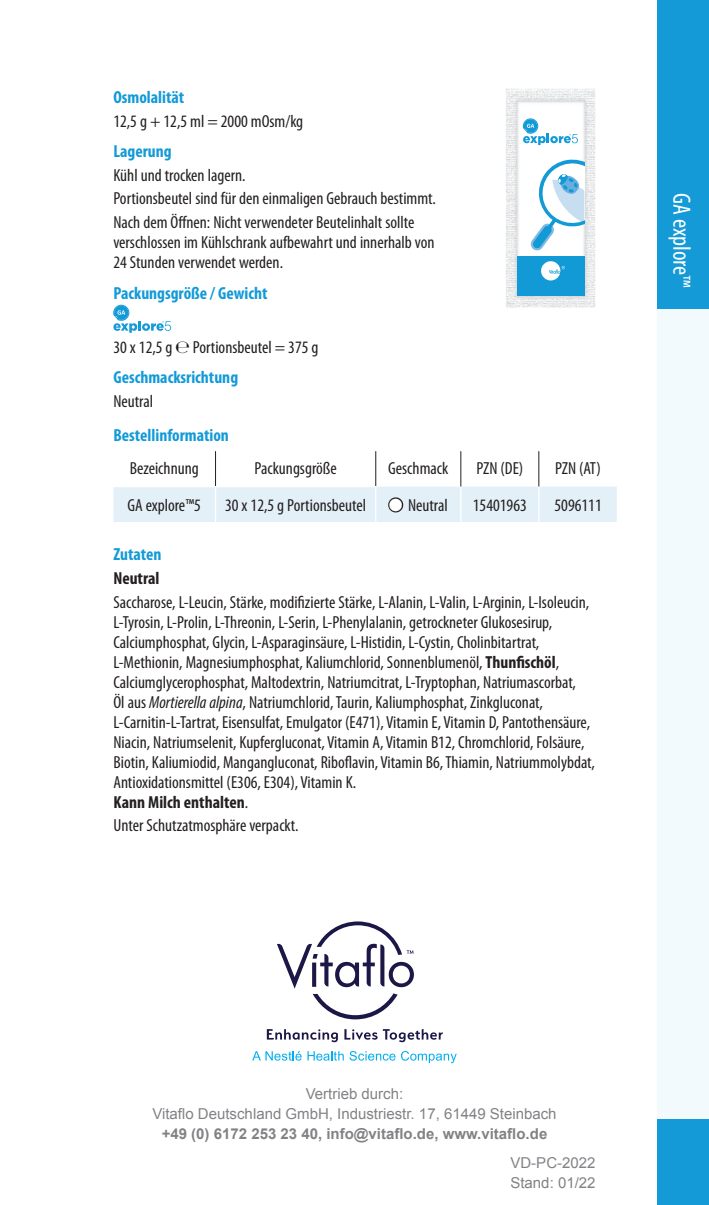
<style>
.page{position:relative;width:709px;height:1205px;background:#fff}
.page>*{position:absolute;margin:0;border:0;box-sizing:border-box;transform-origin:0 0}
.t1{font:condensed 25px "Myriad Pro";color:#fff}
.t2{font:condensed 17.5px/20px "Myriad Pro";color:#231f20}
.t3{font:700 condensed 17.5px "Myriad Pro";color:#139ad7}
.t4{font:700 condensed 17.5px "Myriad Pro";color:#231f20}
.t5{font:15px/20px "Arial";color:#808285}
.t6{font:700 15px "Arial";color:#808285}
.s1{font-weight:300;font-stretch:normal}
.s2{font-weight:700;color:#139ad7}
.s3{font-weight:700}
.s4{font-style:italic}
</style>
<div class="page">
<svg style="left:113px;top:305px;width:58px;height:28px"></svg>
<div style="left:113px;top:487px;width:504px;height:35px;background:#e4f0f8"></div>
<hr style="left:215px;top:451px;width:1px;height:35px;background:#231f20">
<hr style="left:375px;top:451px;width:1px;height:35px;background:#231f20">
<hr style="left:460px;top:451px;width:1px;height:36px;background:#231f20">
<hr style="left:538px;top:451px;width:1px;height:36px;background:#231f20">
<hr style="left:215px;top:487px;width:1px;height:35px;background:#fff">
<hr style="left:375px;top:487px;width:1px;height:35px;background:#fff">
<hr style="left:460px;top:487px;width:1px;height:35px;background:#fff">
<hr style="left:538px;top:487px;width:1px;height:35px;background:#fff">
<img style="left:506px;top:88px;width:90px;height:220px">
<div style="left:517px;top:256px;width:67px;height:40px;background:#129ad7"></div>
<svg style="left:530px;top:158px;width:54px;height:93px"></svg>
<svg style="left:523px;top:119px;width:55px;height:26px"></svg>
<svg style="left:541px;top:261px;width:24px;height:19px"></svg>
<div style="left:657px;top:289px;width:52px;height:916px;background:#f3fafd"></div>
<div style="left:657px;top:0;width:52px;height:309px;background:#139ad7"></div>
<div style="left:657px;top:1120px;width:52px;height:85px;background:#139ad7"></div>
<svg style="left:267px;top:1029px;width:71px;height:13px"></svg>
<svg style="left:344px;top:1029px;width:99px;height:13px"></svg>
<svg style="left:252px;top:1051px;width:49px;height:9px"></svg>
<svg style="left:307px;top:1051px;width:88px;height:9px"></svg>
<svg style="left:401px;top:1051px;width:56px;height:12px"></svg>
<svg style="left:277px;top:921px;width:137px;height:98px"></svg>
<p class="t3" style="left:113px;top:86px;width:72px">Osmolalität</p>
<p class="t2" style="left:113px;top:111px;width:191px">12,5 g + 12,5 ml = 2000 mOsm/kg</p>
<p class="t3" style="left:113px;top:141px;width:60px">Lagerung</p>
<p class="t2" style="left:113px;top:163px;width:324px;line-height:23.5px">Kühl und trocken lagern.<br>Portionsbeutel sind für den einmaligen Gebrauch bestimmt.<br>Nach dem Öffnen: Nicht verwendeter Beutelinhalt sollte</p>
<p class="t2" style="left:113px;top:232px;width:322px">verschlossen im Kühlschrank aufbewahrt und innerhalb von<br>24 Stunden verwendet werden.</p>
<p class="t3" style="left:113px;top:282px;width:156px">Packungsgröße / Gewicht</p>
<p class="t2" style="left:113px;top:331px;width:207px;line-height:30.5px">30 x 12,5 g <span class="s1">℮</span> Portionsbeutel = 375 g<br><span class="s2">Geschmacksrichtung</span></p>
<p class="t2" style="left:113px;top:391px;width:41px">Neutral</p>
<p class="t3" style="left:113px;top:424px;width:117px">Bestellinformation</p>
<p class="t2" style="left:130px;top:458px;width:70px">Bezeichnung</p>
<p class="t2" style="left:254px;top:458px;width:84px">Packungsgröße</p>
<p class="t2" style="left:388px;top:458px;width:62px">Geschmack</p>
<p class="t2" style="left:476px;top:458px;width:48px">PZN (DE)</p>
<p class="t2" style="left:555px;top:458px;width:47px">PZN (AT)</p>
<p class="t2" style="left:127px;top:495px;width:75px">GA explore™5</p>
<p class="t2" style="left:225px;top:495px;width:142px">30 x 12,5 g Portionsbeutel</p>
<p class="t2" style="left:389px;top:495px;width:60px">● Neutral</p>
<p class="t2" style="left:473px;top:495px;width:55px">15401963</p>
<p class="t2" style="left:554px;top:495px;width:49px">5096111</p>
<p class="t3" style="left:113px;top:544px;width:50px">Zutaten</p>
<p class="t4" style="left:113px;top:567px;width:48px">Neutral</p>
<p class="t2" style="left:113px;top:591px;width:483px">Saccharose, L-Leucin, Stärke, modifizierte Stärke, L-Alanin, L-Valin, L-Arginin, L-Isoleucin, L-Tyrosin, L-Prolin, L-Threonin, L-Serin, L-Phenylalanin, getrockneter Glukosesirup, Calciumphosphat, Glycin, L-Asparaginsäure, L-Histidin, L-Cystin, Cholinbitartrat, L-Methionin, Magnesiumphosphat, Kaliumchlorid, Sonnenblumenöl, <span class="s3">Thunfischöl</span>, Calciumglycerophosphat, Maltodextrin, Natriumcitrat, L-Tryptophan, Natriumascorbat,<br>Öl aus <span class="s4">Mortierella alpina</span>, Natriumchlorid, Taurin, Kaliumphosphat, Zinkgluconat, L-Carnitin-L-Tartrat, Eisensulfat, Emulgator (E471), Vitamin E, Vitamin D, Pantothensäure, Niacin, Natriumselenit, Kupfergluconat, Vitamin A, Vitamin B12, Chromchlorid, Folsäure, Biotin, Kaliumiodid, Mangangluconat, Riboflavin, Vitamin B6, Thiamin, Natriummolybdat, Antioxidationsmittel (E306, E304), Vitamin K.<br><span class="s3">Kann Milch enthalten</span>.</p>
<p class="t2" style="left:113px;top:815px;width:186px">Unter Schutzatmosphäre verpackt.</p>
<h1 class="t1" style="left:697px;top:193px;width:97px;rotate:90deg">GA explore™</h1>
<p class="t5" style="left:152px;top:1084px;width:406px;text-align:center">Vertrieb durch:<br>Vitaflo Deutschland GmbH, Industriestr. 17, 61449 Steinbach</p>
<p class="t6" style="left:162px;top:1124px;width:387px">+49 (0) 6172 253 23 40, info@vitaflo.de, www.vitaflo.de</p>
<p class="t5" style="left:510px;top:1152px;width:87px">VD-PC-2022<br>Stand: 01/22</p>
</div>
